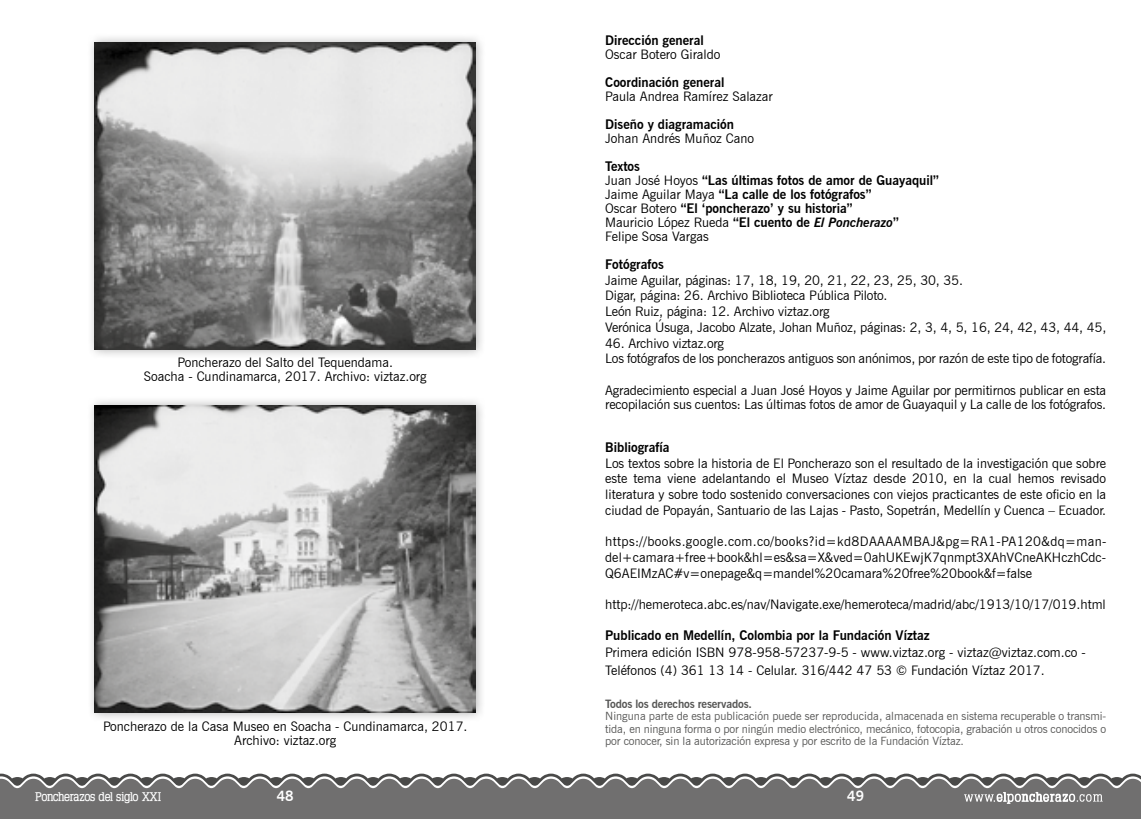
<style>
.page{position:relative;width:1141px;height:819px;background:#fff}
.page>*{position:absolute;margin:0;border:0;box-sizing:border-box;transform-origin:0 0}
.t1{font:700 14px "News Gothic BT";color:#fff}
.t2{font:13.12px/15.8px "News Gothic BT";color:#000}
.t3{font:700 13.12px/14px "News Gothic BT";color:#000}
.t4{font:700 12.25px "Typo Latinserif";letter-spacing:-.03em;color:#fff}
.t5{font:11.38px/12.2px "News Gothic BT";letter-spacing:-.01em;color:#575756;text-align:justify}
.t6{font:700 11.38px "News Gothic BT";letter-spacing:-.015em;color:#575756}
.s1{font-weight:400}
.s2{font-style:italic}
</style>
<div class="page">
<svg style="left:0;top:773px;width:1141px;height:5px"></svg>
<svg style="left:0;top:778px;width:1141px;height:41px;background:#757474"></svg>
<svg style="left:964px;top:791px;width:139px;height:12px"></svg>
<div style="left:87px;top:33px;width:399px;height:326px;background:#000;opacity:.3"></div>
<img style="left:95px;top:42px;width:380px;height:308px">
<div style="left:87px;top:396px;width:399px;height:326px;background:#000;opacity:.3"></div>
<img style="left:95px;top:405px;width:380px;height:307px">
<p class="t2" style="left:144px;top:355px;width:284px;line-height:14px;text-align:center">Poncherazo del Salto del Tequendama.<br>Soacha - Cundinamarca, 2017. Archivo: viztaz.org</p>
<p class="t2" style="left:103px;top:719px;width:366px;line-height:14px;text-align:center">Poncherazo de la Casa Museo en Soacha - Cundinamarca, 2017.<br>Archivo: viztaz.org</p>
<p class="t3" style="left:605px;top:33px;width:100px">Dirección general</p>
<p class="t2" style="left:605px;top:46px;width:117px">Oscar Botero Giraldo</p>
<p class="t3" style="left:605px;top:75px;width:121px">Coordinación general</p>
<p class="t2" style="left:605px;top:88px;width:169px">Paula Andrea Ramírez Salazar</p>
<p class="t3" style="left:605px;top:117px;width:130px">Diseño y diagramación</p>
<p class="t2" style="left:605px;top:130px;width:150px">Johan Andrés Muñoz Cano</p>
<p class="t3" style="left:605px;top:159px;width:335px">Textos<br><span class="s1">Juan José Hoyos</span> “Las últimas fotos de amor de Guayaquil” <span class="s1">Jaime Aguilar Maya</span> “La calle de los fotógrafos”<br><span class="s1">Oscar Botero</span> “El ‘poncherazo’ y su historia”<br><span class="s1">Mauricio López Rueda</span> “El cuento de <span class="s2">El Poncherazo</span>”<br><span class="s1">Felipe Sosa Vargas</span></p>
<p class="t3" style="left:605px;top:257px;width:60px">Fotógrafos</p>
<p class="t2" style="left:605px;top:272px;width:503px">Jaime Aguilar, páginas: 17, 18, 19, 20, 21, 22, 23, 25, 30, 35.<br>Digar, página: 26. Archivo Biblioteca Pública Piloto.<br>León Ruiz, página: 12. Archivo viztaz.org<br>Verónica Úsuga, Jacobo Alzate, Johan Muñoz, páginas: 2, 3, 4, 5, 16, 24, 42, 43, 44, 45,</p>
<p class="t2" style="left:605px;top:335px;width:503px">46. Archivo viztaz.org<br>Los fotógrafos de los poncherazos antiguos son anónimos, por razón de este tipo de fotografía.</p>
<p class="t2" style="left:605px;top:383px;width:503px;line-height:14px">Agradecimiento especial a Juan José Hoyos y Jaime Aguilar por permitirnos publicar en esta recopilación sus cuentos: Las últimas fotos de amor de Guayaquil y La calle de los fotógrafos.</p>
<p class="t3" style="left:605px;top:440px;width:66px">Bibliografía</p>
<p class="t2" style="left:605px;top:455px;width:503px;text-align:justify">Los textos sobre la historia de El Poncherazo son el resultado de la investigación que sobre este tema viene adelantando el Museo Víztaz desde 2010, en la cual hemos revisado literatura y sobre todo sostenido conversaciones con viejos practicantes de este oficio en la ciudad de Popayán, Santuario de las Lajas - Pasto, Sopetrán, Medellín y Cuenca – Ecuador.</p>
<p class="t2" style="left:605px;top:533px;width:503px;text-align:justify">https://books.google.com.co/books?id=kd8DAAAAMBAJ&amp;pg=RA1-PA120&amp;dq=man&shy;del+camara+free+book&amp;hl=es&amp;sa=X&amp;ved=0ahUKEwjK7qnmpt3XAhVCneAKHczhCdc-Q6AEIMzAC#v=onepage&amp;q=mandel%20camara%20free%20book&amp;f=false</p>
<p class="t2" style="left:605px;top:596px;width:502px">http://hemeroteca.abc.es/nav/Navigate.exe/hemeroteca/madrid/abc/1913/10/17/019.html</p>
<p class="t3" style="left:605px;top:627px;width:326px">Publicado en Medellín, Colombia por la Fundación Víztaz</p>
<p class="t2" style="left:605px;top:643px;width:482px;line-height:17.5px">Primera edición ISBN 978-958-57237-9-5 - www.viztaz.org - viztaz@viztaz.com.co -<br>Teléfonos (4) 361 13 14 - Celular. 316/442 47 53 © Fundación Víztaz 2017.</p>
<p class="t6" style="left:605px;top:697px;width:148px">Todos los derechos reservados.</p>
<p class="t5" style="left:605px;top:710px;width:503px">Ninguna parte de esta publicación puede ser reproducida, almacenada en sistema recuperable o transmi&shy;tida, en ninguna forma o por ningún medio electrónico, mecánico, fotocopia, grabación u otros conocidos o por conocer, sin la autorización expresa y por escrito de la Fundación Víztaz.</p>
<p class="t4" style="left:35px;top:789px;width:128px">Poncherazos del siglo XXI</p>
<p class="t1" style="left:277px;top:787px;width:18px">48</p>
<p class="t1" style="left:847px;top:787px;width:18px">49</p>
</div>
